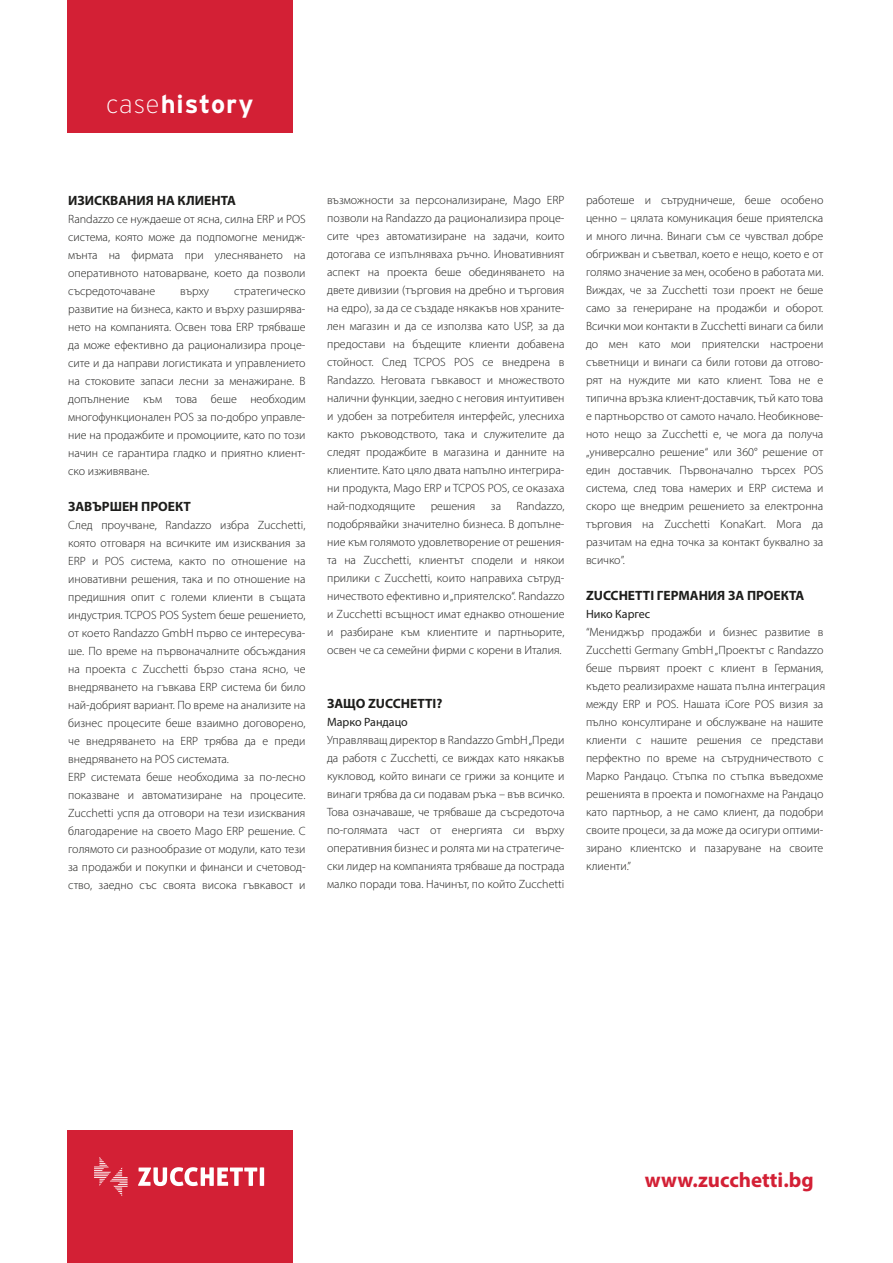
<style>
.page{position:relative;width:893px;height:1263px;background:#fff}
.page>*{position:absolute;margin:0;border:0;box-sizing:border-box;transform-origin:0 0}
.t1{font:700 25.5px "Interstate";letter-spacing:.04em;color:#fff}
.t2{font:700 21px "Myriad Pro";color:#d32035}
.t3{font:700 13.5px "Myriad Pro";color:#1d1d1b}
.t4{font:300 12px/18px "Myriad Pro";color:#1d1d1b;text-align:justify}
.t5{font:12px "Myriad Pro";color:#1d1d1b}
.s1{font-weight:200}
</style>
<div class="page">
<div style="left:68px;top:1131px;width:225px;height:132px;background:#d32035"></div>
<div style="left:67px;top:0;width:225px;height:132px;background:#d32035"></div>
<svg style="left:138px;top:1167px;width:126px;height:19px"></svg>
<svg style="left:94px;top:1157px;width:34px;height:39px"></svg>
<h1 class="t1" style="left:106px;top:89px;width:149px"><span class="s1">case</span>history</h1>
<p class="t3" style="left:68px;top:192px;width:169px">ИЗИСКВАНИЯ НА КЛИЕНТА</p>
<p class="t4" style="left:68px;top:210px;width:239px">Randazzo се нуждаеше от ясна, силна ERP и POS система, която може да подпомогне менидж&shy;мънта на фирмата при улесняването на оперативното натоварване, което да позволи съсредоточаване</p>
<p class="t4" style="left:68px;top:282px;width:239px;text-indent:166px">стратегическо развитие на бизнеса, както и върху разширява&shy;нето на компанията. Освен това ERP трябваше да може ефективно да рационализира проце&shy;сите и да направи логистиката и управлението на стоковите запаси лесни за менажиране. В допълнение към това беше необходим многофункционален POS за по-добро управле&shy;ние на продажбите и промоциите, като по този начин се гарантира гладко и приятно клиент&shy;ско изживяване.</p>
<p class="t3" style="left:68px;top:498px;width:124px">ЗАВЪРШЕН ПРОЕКТ</p>
<p class="t4" style="left:68px;top:516px;width:239px;text-align:left">След проучване, Randazzo избра Zucchetti, която отговаря на всичките им изисквания за ERP и POS система, както по отношение на иновативни решения, така и по отношение на предишния опит с големи клиенти в същата индустрия. TCPOS POS System беше решението, от което Randazzo GmbH първо се интересува&shy;ше. По време на първоначалните обсъждания на проекта с Zucchetti бързо стана ясно, че внедряването на гъвкава ERP система би било най-добрият вариант. По време на анализите на бизнес процесите беше взаимно договорено, че внедряването на ERP трябва да е преди внедряването на POS системата.<br>ERP системата беше необходима за по-лесно показване и автоматизиране на процесите.<br>Zucchetti успя да отговори на тези изисквания благодарение на своето Mago ERP решение. С голямото си разнообразие от модули, като тези за продажби и покупки и финанси и счетовод&shy;ство, заедно със своята висока гъвкавост и</p>
<p class="t4" style="left:180px;top:282px;width:31px">върху</p>
<p class="t4" style="left:327px;top:191px;width:239px">възможности за персонализиране, Mago ERP позволи на Randazzo да рационализира проце&shy;сите чрез автоматизиране на задачи, които дотогава се изпълняваха ръчно. Иновативният аспект на проекта беше обединяването на двете дивизии (търговия на дребно и търговия на едро), за да се създаде някакъв нов храните&shy;лен магазин и да се използва като USP, за да предостави на бъдещите клиенти добавена стойност. След TCPOS POS се внедрена в Randazzo. Неговата гъвкавост и множеството налични функции, заедно с неговия интуитивен и удобен за потребителя интерфейс, улесниха както ръководството, така и служителите да следят продажбите в магазина и данните на клиентите. Като цяло двата напълно интегрира&shy;ни продукта, Mago ERP и TCPOS POS, се оказаха най-подходящите</p>
<p class="t4" style="left:327px;top:497px;width:239px;text-indent:189px">Randazzo, подобрявайки значително бизнеса. В допълне&shy;ние към голямото удовлетворение от решения&shy;та на Zucchetti, клиентът сподели и някои прилики с Zucchetti, които направиха сътруд&shy;ничеството ефективно и „приятелско“. Randazzo и Zucchetti всъщност имат еднакво отношение и разбиране към клиентите и партньорите, освен че са семейни фирми с корени в Италия.</p>
<p class="t4" style="left:431px;top:497px;width:46px">решения</p>
<p class="t4" style="left:491px;top:497px;width:12px">за</p>
<p class="t3" style="left:327px;top:694px;width:117px">ЗАЩО ZUCCHETTI?</p>
<p class="t5" style="left:327px;top:714px;width:82px">Марко Рандацо</p>
<p class="t4" style="left:327px;top:731px;width:239px">Управляващ директор в Randazzo GmbH „Преди да работя с Zucchetti, се виждах като някакъв кукловод, който винаги се грижи за конците и винаги трябва да си подавам ръка – във всичко.<br>Това означаваше, че трябваше да съсредоточа по-голямата част от енергията си върху оперативния бизнес и ролята ми на стратегиче&shy;ски лидер на компанията трябваше да пострада малко поради това. Начинът, по който Zucchetti</p>
<p class="t4" style="left:586px;top:191px;width:239px">работеше и сътрудничеше, беше особено ценно – цялата комуникация беше приятелска и много лична. Винаги съм се чувствал добре обгрижван и съветвал, което е нещо, което е от голямо значение за мен, особено в работата ми.<br>Виждах, че за Zucchetti този проект не беше само за генериране на продажби и оборот.<br>Всички мои контакти в Zucchetti винаги са били до мен като мои приятелски настроени съветници и винаги са били готови да отгово&shy;рят на нуждите ми като клиент. Това не е типична връзка клиент-доставчик, тъй като това е партньорство от самото начало. Необикнове&shy;ното нещо за Zucchetti е, че мога да получа „универсално решение“ или 360° решение от един доставчик. Първоначално търсех POS система, след това намерих и ERP система и скоро ще внедрим решението за електронна търговия на Zucchetti KonaKart. Мога да разчитам на една точка за контакт буквално за всичко”.</p>
<p class="t3" style="left:586px;top:586px;width:220px">ZUCCHETTI ГЕРМАНИЯ ЗА ПРОЕКТА</p>
<p class="t5" style="left:586px;top:606px;width:66px">Нико Каргес</p>
<p class="t4" style="left:586px;top:623px;width:241px;text-align:left">“Мениджър продажби и бизнес развитие в Zucchetti Germany GmbH „Проектът с Randazzo беше първият проект с клиент в Германия, където реализирахме нашата пълна интеграция между ERP и POS. Нашата iCore POS визия за пълно консултиране и обслужване на нашите клиенти с нашите решения се представи перфектно по време на сътрудничеството с Марко Рандацо. Стъпка по стъпка въведохме решенията в проекта и помогнахме на Рандацо като партньор, а не само клиент, да подобри своите процеси, за да може да осигури оптими&shy;зирано клиентско и пазаруване на своите клиенти.”</p>
<h2 class="t2" style="left:645px;top:1166px;width:170px">www.zucchetti.bg</h2>
</div>
